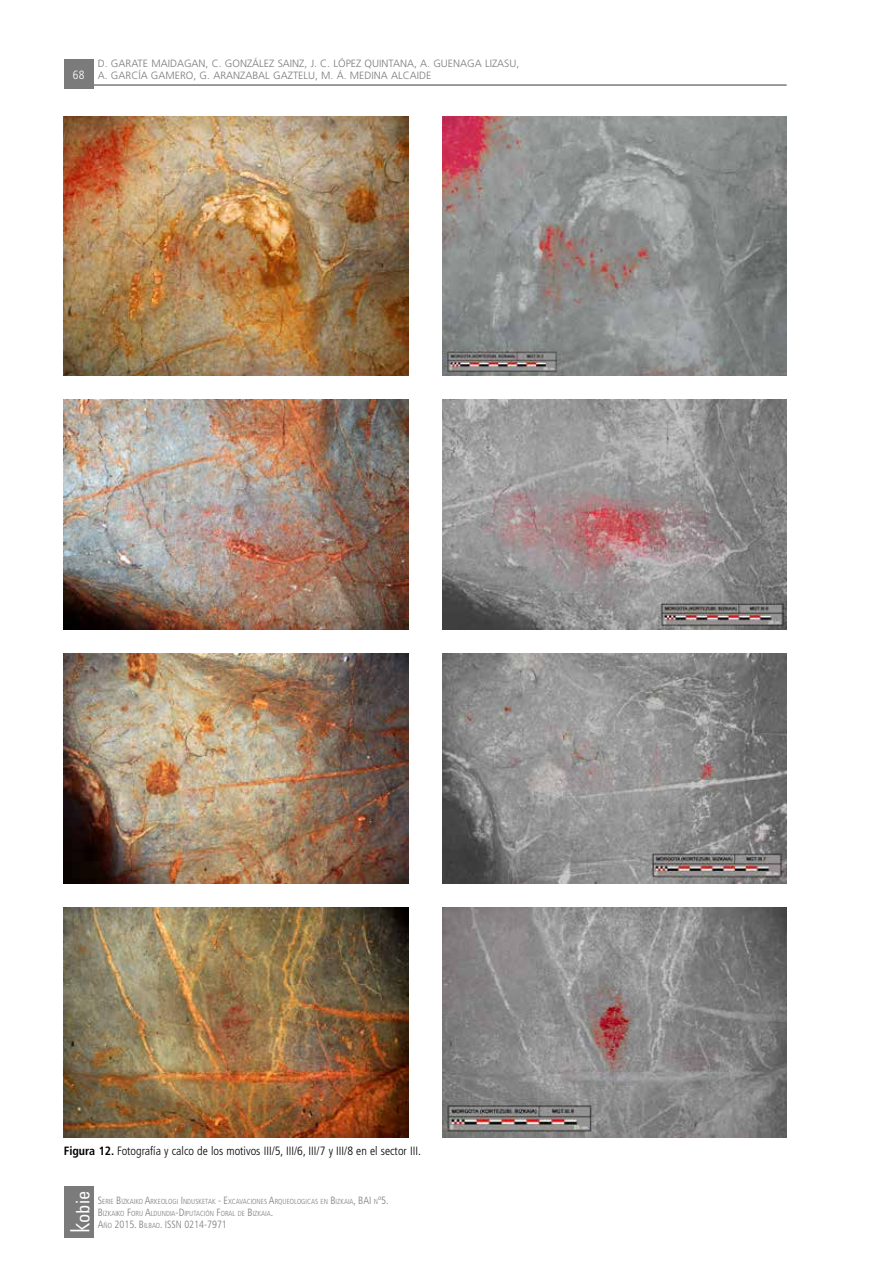
<style>
.page{position:relative;width:893px;height:1263px;background:#fff}
.page>*{position:absolute;margin:0;border:0;box-sizing:border-box;transform-origin:0 0}
.t1{font:300 condensed 26.55px "Univers";color:#fff}
.t2{font:condensed 18.6px "Univers";color:#fff}
.t3{font:300 condensed 12px "Frutiger";color:#000}
.t4{font:300 10.5px/12px "Frutiger";color:#7c7b7b}
.t5{font:300 condensed 10.5px "Frutiger";color:#7c7b7b}
.t6{font:300 condensed 7.35px/12px "Frutiger";color:#7c7b7b}
.s1{font-stretch:condensed;font-size:12px;color:#fff}
.s2{font-weight:700}
.s3{font-size:10.5px}
.s4{font-size:7.35px}
</style>
<div class="page">
<div style="left:64px;top:60px;width:30px;height:29px;background:#7c7b7b"></div>
<div style="left:64px;top:1186px;width:30px;height:51px;background:#7c7b7b"></div>
<hr style="left:94px;top:84px;width:693px;height:2px;background:#7c7b7b">
<img style="left:64px;top:117px;width:344px;height:258px">
<img style="left:442px;top:117px;width:345px;height:258px">
<img style="left:64px;top:654px;width:344px;height:229px">
<img style="left:442px;top:654px;width:345px;height:229px">
<img style="left:64px;top:400px;width:344px;height:229px">
<img style="left:442px;top:400px;width:345px;height:229px">
<img style="left:64px;top:908px;width:344px;height:229px">
<img style="left:442px;top:908px;width:345px;height:229px">
<h3 class="t4" style="left:73px;top:58px;width:448px;text-indent:25px">D. GARATE MAIDAGAN, C. GONZÁLEZ SAINZ, J. C. LÓPEZ QUINTANA, A. GUENAGA LIZASU,<br><span class="s1">68</span> A. GARCÍA GAMERO, G. ARANZABAL GAZTELU, M. Á. MEDINA ALCAIDE</h3>
<h3 class="t3" style="left:64px;top:1144px;width:359px"><span class="s2">Figura 12.</span> Fotografía y calco de los motivos III/5, III/6, III/7 y III/8 en el sector III.</h3>
<h2 class="t2" style="left:71px;top:1223px;width:33px;rotate:-90deg">obie</h2>
<p class="t6" style="left:98px;top:1195px;width:292px"><span class="s3">S</span>ERIE <span class="s3">B</span>IZKAIKO <span class="s3">A</span>RKEOLOGI <span class="s3">I</span> NDUSKETAK <span class="s3">- E</span>XCAVACIONES <span class="s3">A</span>RQUEOLOGICAS EN <span class="s3">B</span>IZKAIA<span class="s3">, BAI</span> N<span class="s3">º5.<br>B</span>IZKAIKO <span class="s3">F</span>ORU <span class="s3">A</span>LDUNDIA<span class="s3">-D</span>IPUTACIÓN <span class="s3">F</span>ORAL DE <span class="s3">B</span>IZKAIA<span class="s3">.</span></p>
<h1 class="t1" style="left:64px;top:1233px;width:12px;rotate:-90deg">k</h1>
<h3 class="t5" style="left:98px;top:1218px;width:131px">A<span class="s4">ÑO</span> 2015. B<span class="s4">ILBAO</span>. ISSN 0214-7971</h3>
</div>
